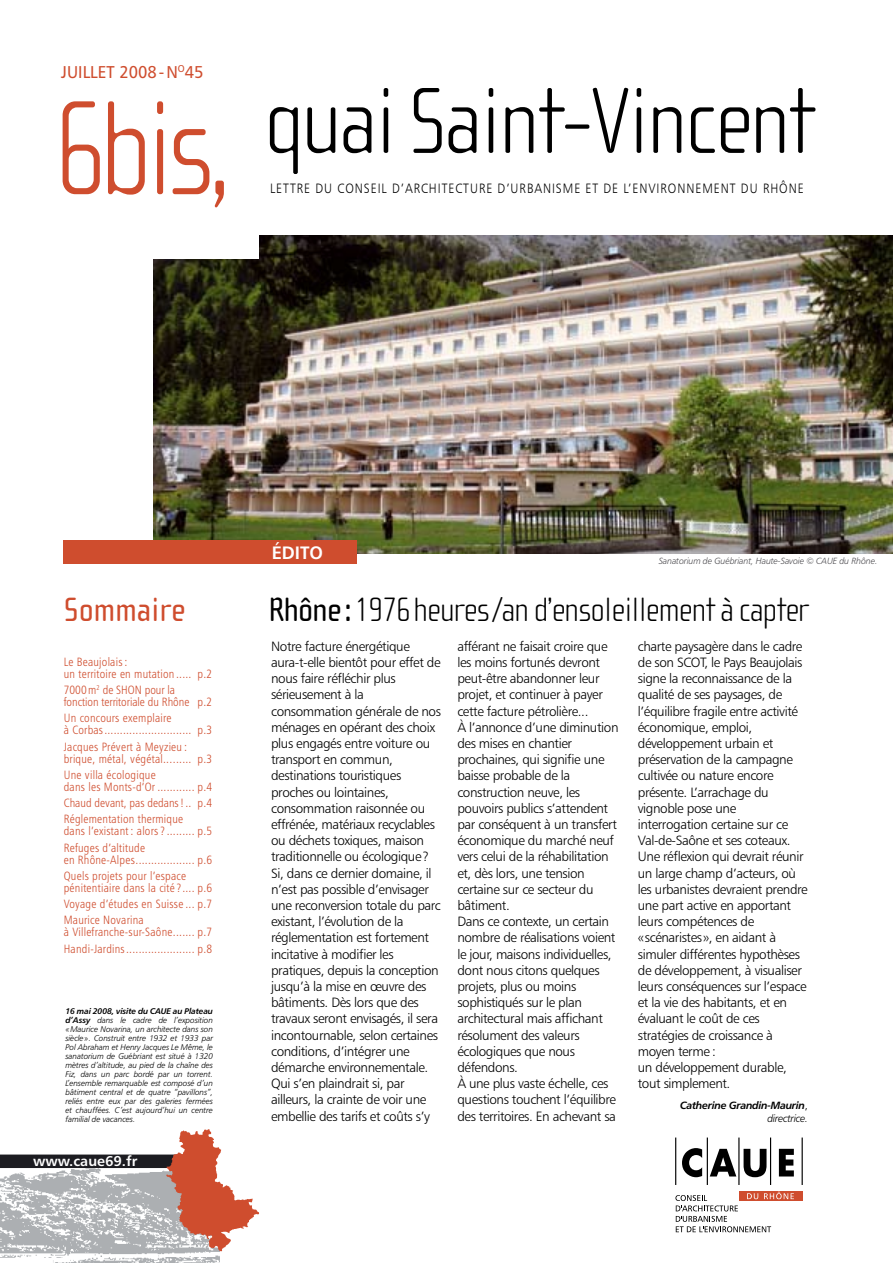
<style>
.page{position:relative;width:893px;height:1263px;background:#fff}
.page>*{position:absolute;margin:0;border:0;box-sizing:border-box;transform-origin:0 0}
.t1{font:100 137.25px "Cholla Sans";color:#cf4d2e;scale:.92 1}
.t2{font:100 96px "Cholla Sans";letter-spacing:-.03em;color:#000}
.t3{font:100 34.65px "Cholla Sans";letter-spacing:-.025em;color:#000}
.t4{font:34.5px "Cholla Sans";color:#cf4d2e}
.t5{font:18px "Humanist 777 BT Bold B";color:#fff}
.t6{font:17.1px "Humanist 777 BT Roman B";color:#cf4d2e;scale:.95 1}
.t7{font:14.25px "Humanist 777 BT Bold B";color:#fff}
.t8{font:13.5px/16.2px "Humanist 777 BT Light B";letter-spacing:-.03em;color:#000}
.t9{font:13.5px "Humanist 777 BT Light B";letter-spacing:.08em;color:#000;scale:.88 1}
.t10{font:12px/16.2px "Humanist 777 BT Light Condensed B";letter-spacing:.02em;color:#cf4d2e}
.t11{font:12px/12px "Humanist 777 BT Light Condensed B";color:#cf4d2e}
.t12{font:10.5px "Humanist 777 BT Bold Italic B";letter-spacing:-.03em;color:#000}
.t13{font:10.5px "Humanist 777 BT Light Italic B";letter-spacing:-.03em;color:#000}
.t14{font:9px "Humanist 777 BT Light Italic B";letter-spacing:-.02em;color:#504f53}
.t15{font:8.25px/9px "Humanist 777 BT Light Italic B";letter-spacing:-.01em;color:#000;text-align:justify}
.t16{font:8.25px "Humanist 777 BT Bold Italic B";letter-spacing:-.02em;color:#000}
.s1{font-size:129.3px}
.s2{font-family:"Humanist 777 BT Bold Italic B"}
.s3{font-weight:400}
.s4{font-family:"Humanist 777 BT Light B";font-size:11.25px}
</style>
<div class="page">
<img style="left:153px;top:236px;width:740px;height:318px">
<div style="left:0;top:0;width:259px;height:259px;background:#fff"></div>
<div style="left:64px;top:540px;width:293px;height:23px;background:#cf4d2e"></div>
<img style="left:0;top:1168px;width:220px;height:95px">
<svg style="left:682px;top:1148px;width:20px;height:29px"></svg>
<svg style="left:710px;top:1149px;width:26px;height:27px"></svg>
<svg style="left:744px;top:1149px;width:22px;height:28px"></svg>
<svg style="left:779px;top:1149px;width:15px;height:27px"></svg>
<hr style="left:675px;top:1137px;width:1px;height:48px;background:#000">
<hr style="left:707px;top:1137px;width:1px;height:48px;background:#000">
<hr style="left:738px;top:1137px;width:1px;height:48px;background:#000">
<hr style="left:770px;top:1137px;width:1px;height:48px;background:#000">
<hr style="left:802px;top:1137px;width:1px;height:48px;background:#000">
<div style="left:739px;top:1191px;width:63px;height:10px;background:#cf4d2e"></div>
<svg style="left:675px;top:1191px;width:119px;height:41px"></svg>
<div style="left:0;top:1154px;width:205px;height:14px;background:#1c1c21"></div>
<svg style="left:166px;top:1129px;width:93px;height:122px"></svg>
<p class="t6" style="left:61px;top:61px;width:151px">JUILLET 2008-N<sup>O</sup>45</p>
<h1 class="t1" style="left:54px;top:74px;width:195px">6bis<span class="s1">,</span></h1>
<h2 class="t2" style="left:264px;top:69px;width:553px">quai Saint-Vincent</h2>
<p class="t9" style="left:270px;top:180px;width:608px">LETTRE DU CONSEIL D’ARCHITECTURE D’URBANISME ET DE L’ENVIRONNEMENT DU RHÔNE</p>
<h3 class="t4" style="left:64px;top:591px;width:123px">Sommaire</h3>
<p class="t10" style="left:64px;top:655px;width:150px;line-height:12px">Le Beaujolais:<br>un territoire en mutation ..... p.2</p>
<p class="t11" style="left:64px;top:684px;width:150px">7000m<sup>2</sup> de SHON pour la fonction territoriale du Rhône p.2</p>
<p class="t10" style="left:64px;top:712px;width:150px;line-height:12px">Un concours exemplaire<br>à Corbas............................ p.3</p>
<p class="t10" style="left:64px;top:740px;width:150px;line-height:12px">Jacques Prévert à Meyzieu : brique, métal, végétal......... p.3</p>
<p class="t10" style="left:64px;top:768px;width:150px;line-height:12px">Une villa écologique<br>dans les Monts-d’Or ............ p.4</p>
<p class="t10" style="left:64px;top:794px;width:150px">Chaud devant, pas dedans! .. p.4<br>Réglementation thermique</p>
<p class="t10" style="left:64px;top:823px;width:150px">dans l’existant : alors?......... p.5<br>Refuges d’altitude</p>
<p class="t10" style="left:64px;top:851px;width:150px">en Rhône-Alpes................... p.6<br>Quels projets pour l’espace</p>
<p class="t10" style="left:64px;top:879px;width:150px;text-align:justify">pénitentiaire dans la cité ?.... p.6<br>Voyage d’études en Suisse ... p.7<br>Maurice Novarina</p>
<p class="t10" style="left:64px;top:924px;width:150px">à Villefranche-sur-Saône....... p.7<br>Handi-Jardins...................... p.8</p>
<p class="t16" style="left:65px;top:1005px;width:149px">16 mai 2008, visite du CAUE au Plateau</p>
<p class="t15" style="left:65px;top:1015px;width:149px"><span class="s2">d’Assy</span> dans le cadre de l’exposition «Maurice Novarina, un architecte dans son siècle». Construit entre 1932 et 1933 par Pol Abraham et Henry Jacques Le Même, le sanatorium de Guébriant est situé à 1320 mètres d’altitude, au pied de la chaîne des Fiz, dans un parc bordé par un torrent.<br>L’ensemble remarquable est composé d’un bâtiment central et de quatre “pavillons”, reliés entre eux par des galeries fermées et chauffées. C’est aujourd’hui un centre familial de vacances.</p>
<p class="t7" style="left:33px;top:1152px;width:106px">www.caue69.fr</p>
<h3 class="t5" style="left:272px;top:541px;width:53px">ÉDITO</h3>
<p class="t14" style="left:659px;top:556px;width:220px">Sanatorium de Guébriant, Haute-Savoie © CAUE du Rhône.</p>
<h3 class="t3" style="left:269px;top:591px;width:542px"><span class="s3">Rhône :</span> 1976heures/an d’ensoleillement à capter</h3>
<p class="t8" style="left:271px;top:638px;width:171px">Notre facture énergétique aura-t-elle bientôt pour effet de nous faire réfléchir plus sérieusement à la consommation générale de nos ménages en opérant des choix plus engagés entre voiture ou transport en commun, destinations touristiques proches ou lointaines, consommation raisonnée ou effrénée, matériaux recyclables ou déchets toxiques, maison traditionnelle ou écologique?<br>Si, dans ce dernier domaine, il n’est pas possible d’envisager une reconversion totale du parc existant, l’évolution de la réglementation est fortement incitative à modifier les pratiques, depuis la conception jusqu’à la mise en œuvre des bâtiments. Dès lors que des travaux seront envisagés, il sera incontournable, selon certaines conditions, d’intégrer une démarche environnementale.<br>Qui s’en plaindrait si, par ailleurs, la crainte de voir une embellie des tarifs et coûts s’y</p>
<p class="t8" style="left:457px;top:638px;width:163px">afférant ne faisait croire que les moins fortunés devront peut-être abandonner leur projet, et continuer à payer cette facture pétrolière...<br>À l’annonce d’une diminution des mises en chantier prochaines, qui signifie une baisse probable de la construction neuve, les pouvoirs publics s’attendent par conséquent à un transfert économique du marché neuf vers celui de la réhabilitation et, dès lors, une tension certaine sur ce secteur du bâtiment.<br>Dans ce contexte, un certain nombre de réalisations voient le jour, maisons individuelles, dont nous citons quelques projets, plus ou moins sophistiqués sur le plan architectural mais affichant résolument des valeurs écologiques que nous défendons.<br>À une plus vaste échelle, ces questions touchent l’équilibre des territoires. En achevant sa</p>
<p class="t8" style="left:638px;top:638px;width:171px">charte paysagère dans le cadre de son SCOT, le Pays Beaujolais signe la reconnaissance de la qualité de ses paysages, de l’équilibre fragile entre activité économique, emploi, développement urbain et préservation de la campagne cultivée ou nature encore présente. L’arrachage du vignoble pose une interrogation certaine sur ce<br>Val-de-Saône et ses coteaux.<br>Une réflexion qui devrait réunir un large champ d’acteurs, où les urbanistes devraient prendre une part active en apportant leurs compétences de «scénaristes», en aidant à simuler différentes hypothèses de développement, à visualiser leurs conséquences sur l’espace et la vie des habitants, et en évaluant le coût de ces stratégies de croissance à moyen terme :<br>un développement durable, tout simplement.</p>
<p class="t12" style="left:680px;top:1098px;width:129px">Catherine Grandin-Maurin<span class="s4">,</span></p>
<p class="t13" style="left:767px;top:1111px;width:42px">directrice.</p>
</div>
